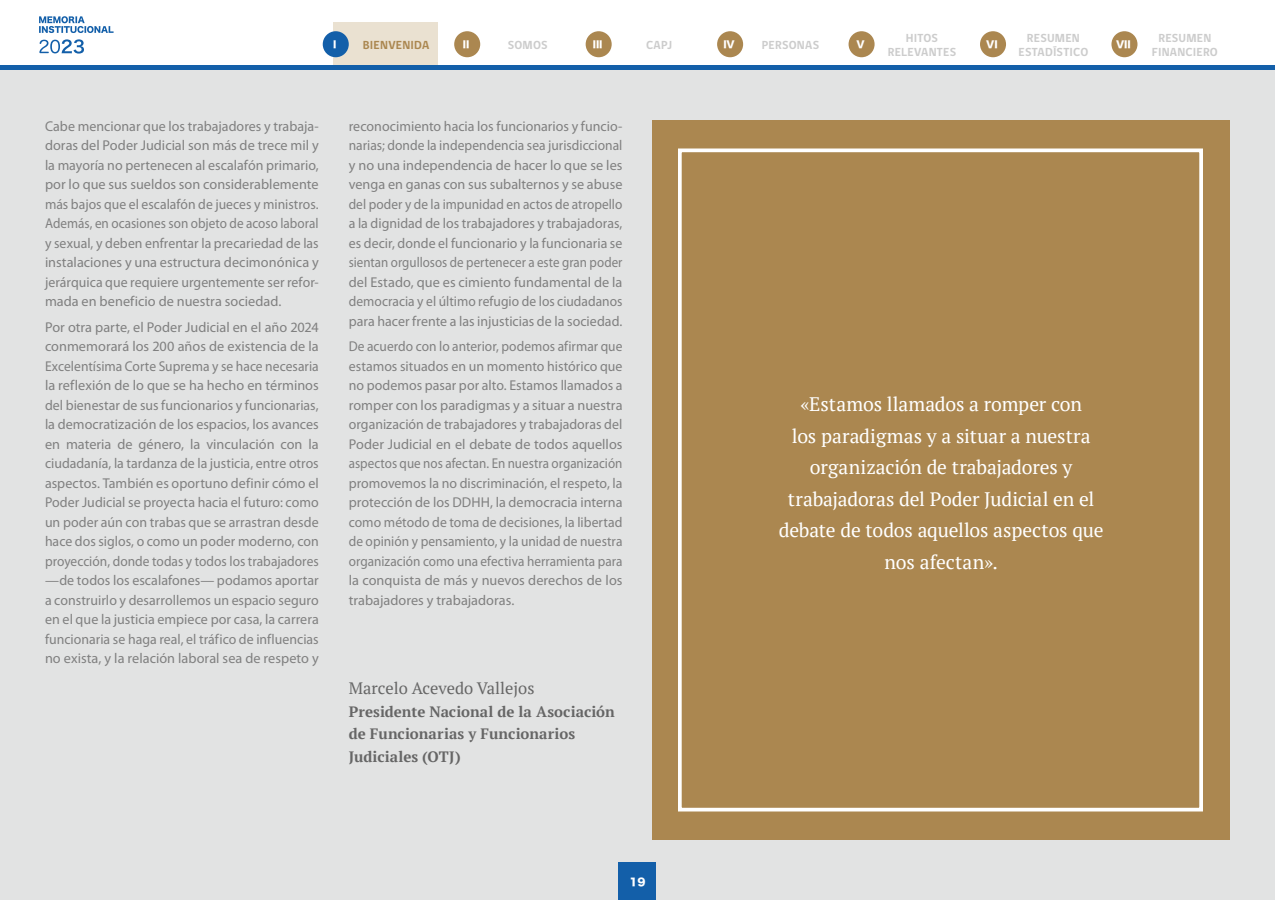
<style>
.page{position:relative;width:1275px;height:900px;background:#fff}
.page>*{position:absolute;margin:0;border:0;box-sizing:border-box;transform-origin:0 0}
.t1{font:19.5px/31.5px "PT Serif";letter-spacing:-.01em;color:#fff;text-align:center}
.t2{font:16.5px "PT Serif";color:#666}
.t3{font:700 15px/22.5px "PT Serif";color:#666}
.t4{font:14.25px/19.5px "Myriad Pro";letter-spacing:.005em;color:#808080;text-align:justify}
.t5{font:14.25px/19.5px "Myriad Pro";letter-spacing:.005em;color:#808080;text-align:justify;scale:.94 1}
.t6{font:700 12px/13.5px "gob CL";letter-spacing:.02em;color:#ccc;text-align:center}
.t7{font:700 12px "gob CL";letter-spacing:.015em;color:#ab8750}
.t8{font:10.5px "Hira Kaku Std W8";color:#fff}
.t9{font:9.6px "Hira Kaku Std W8";color:#fff}
</style>
<div class="page">
<div style="left:334px;top:23px;width:104px;height:42px;background:#eae1d1"></div>
<div style="left:0;top:65px;width:1275px;height:835px;background:#e2e3e3"></div>
<svg style="left:39px;top:16px;width:75px;height:17px"></svg>
<svg style="left:39px;top:39px;width:45px;height:15px"></svg>
<div style="left:0;top:65px;width:1275px;height:5px;background:#135fa9"></div>
<div style="left:323px;top:31px;width:26px;height:26px;background:#135fa9;border-radius:50%"></div>
<div style="left:454px;top:31px;width:26px;height:26px;background:#ab8750;border-radius:50%"></div>
<div style="left:586px;top:31px;width:26px;height:26px;background:#ab8750;border-radius:50%"></div>
<div style="left:717px;top:31px;width:26px;height:26px;background:#ab8750;border-radius:50%"></div>
<div style="left:849px;top:31px;width:26px;height:26px;background:#ab8750;border-radius:50%"></div>
<div style="left:980px;top:31px;width:26px;height:26px;background:#ab8750;border-radius:50%"></div>
<div style="left:1111px;top:31px;width:27px;height:26px;background:#ab8750;border-radius:50%"></div>
<div style="left:619px;top:863px;width:37px;height:37px;background:#135fa9"></div>
<div style="left:652px;top:120px;width:578px;height:720px;background:#ab8750"></div>
<div style="left:678px;top:149px;width:525px;height:663px;border:4px solid #fff"></div>
<p class="t6" style="left:888px;top:32px;width:70px">HITOS<br>RELEVANTES</p>
<p class="t6" style="left:1019px;top:32px;width:71px">RESUMEN<br>ESTADÍSTICO</p>
<p class="t6" style="left:1152px;top:32px;width:68px">RESUMEN<br>FINANCIERO</p>
<p class="t9" style="left:333px;top:39px;width:5px">I</p>
<p class="t9" style="left:463px;top:39px;width:8px">II</p>
<p class="t6" style="left:508px;top:38px;width:41px">SOMOS</p>
<p class="t9" style="left:593px;top:39px;width:11px">III</p>
<p class="t6" style="left:646px;top:38px;width:28px">CAPJ</p>
<p class="t9" style="left:723px;top:39px;width:13px">IV</p>
<p class="t6" style="left:762px;top:38px;width:59px">PERSONAS</p>
<p class="t9" style="left:856px;top:39px;width:10px">V</p>
<p class="t9" style="left:986px;top:39px;width:13px">VI</p>
<p class="t9" style="left:1116px;top:39px;width:16px">VII</p>
<p class="t7" style="left:363px;top:37px;width:68px">BIENVENIDA</p>
<p class="t4" style="left:45px;top:116px;width:275px">Cabe mencionar que los trabajadores y trabaja&shy;doras del Poder Judicial son más de trece mil y la mayoría no pertenecen al escalafón primario, por lo que sus sueldos son considerablemente más bajos que el escalafón de jueces y ministros.<br>Además, en ocasiones son objeto de acoso laboral y sexual, y deben enfrentar la precariedad de las instalaciones y una estructura decimonónica y jerárquica que requiere urgentemente ser refor&shy;mada en beneficio de nuestra sociedad.</p>
<p class="t4" style="left:45px;top:317px;width:275px">Por otra parte, el Poder Judicial en el año 2024 conmemorará los 200 años de existencia de la Excelentísima Corte Suprema y se hace necesaria la reflexión de lo que se ha hecho en términos del bienestar de sus funcionarios y funcionarias, la democratización de los espacios, los avances en materia de género, la vinculación con la ciudadanía, la tardanza de la justicia, entre otros aspectos. También es oportuno definir cómo el Poder Judicial se proyecta hacia el futuro: como un poder aún con trabas que se arrastran desde hace dos siglos, o como un poder moderno, con proyección, donde todas y todos los trabajadores —de todos los escalafones— podamos aportar a construirlo y desarrollemos un espacio seguro en el que la justicia empiece por casa, la carrera funcionaria se haga real, el tráfico de influencias no exista, y la relación laboral sea de respeto y</p>
<p class="t4" style="left:349px;top:116px;width:275px">reconocimiento hacia los funcionarios y funcio&shy;narias; donde la independencia sea jurisdiccional y no una independencia de hacer lo que se les venga en ganas con sus subalternos y se abuse del poder y de la impunidad en actos de atropello a la dignidad de los trabajadores y trabajadoras, es decir, donde el funcionario y la funcionaria se sientan orgullosos de pertenecer a este gran poder del Estado, que es cimiento fundamental de la democracia y el último refugio de los ciudadanos para hacer frente a las injusticias de la sociedad.</p>
<p class="t5" style="left:349px;top:337px;width:293px">De acuerdo con lo anterior, podemos afirmar que estamos situados en un momento histórico que no podemos pasar por alto. Estamos llamados a romper con los paradigmas y a situar a nuestra organización de trabajadores y trabajadoras del Poder Judicial en el debate de todos aquellos aspectos que nos afectan. En nuestra organización promovemos la no discriminación, el respeto, la protección de los DDHH, la democracia interna como método de toma de decisiones, la libertad de opinión y pensamiento, y la unidad de nuestra organización como una efectiva herramienta para la conquista de más y nuevos derechos de los trabajadores y trabajadoras.</p>
<p class="t2" style="left:349px;top:678px;width:187px">Marcelo Acevedo Vallejos</p>
<p class="t3" style="left:349px;top:700px;width:268px">Presidente Nacional de la Asociación de Funcionarias y Funcionarios<br>Judiciales (OTJ)</p>
<h1 class="t1" style="left:779px;top:389px;width:326px">«Estamos llamados a romper con<br>los paradigmas y a situar a nuestra organización de trabajadores y trabajadoras del Poder Judicial en el debate de todos aquellos aspectos que nos afectan».</h1>
<p class="t8" style="left:629px;top:876px;width:18px">19</p>
</div>
